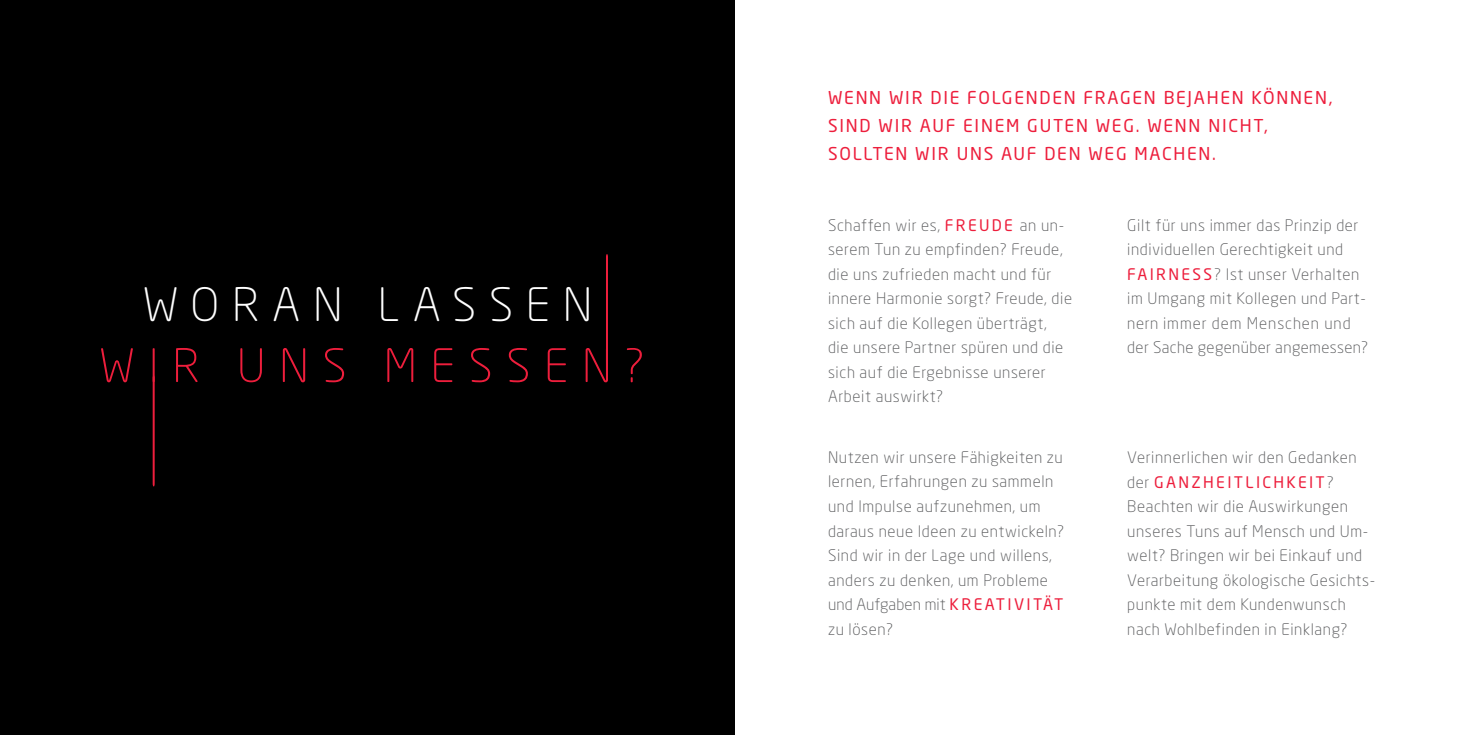
<style>
.page{position:relative;width:1469px;height:735px;background:#fff}
.page>*{position:absolute;margin:0;border:0;box-sizing:border-box;transform-origin:0 0}
.t1{font:300 45.5px "Neo Sans Pro";letter-spacing:.28em;color:#fff}
.t2{font:17.5px/28px "Neo Sans Pro";letter-spacing:.1em;color:#ed1e3c}
.t3{font:300 15.75px/24.5px "Neo Sans Pro";letter-spacing:.04em;color:#57585a}
.s1{font-weight:400;color:#ed1e3c}
</style>
<div class="page">
<div style="left:0;top:0;width:734px;height:734px;background:#000"></div>
<svg style="left:101px;top:254px;width:541px;height:232px"></svg>
<h1 class="t1" style="left:143px;top:277px;width:451px">WORAN LASSEN</h1>
<p class="t2" style="left:828px;top:83px;width:506px">WENN WIR DIE FOLGENDEN FRAGEN BEJAHEN KÖNNEN,<br>SIND WIR AUF EINEM GUTEN WEG. WENN NICHT,<br>SOLLTEN WIR UNS AUF DEN WEG MACHEN.</p>
<p class="t3" style="left:828px;top:212px;width:245px">Schaffen wir es, <span class="s1">FREUDE</span> an un&shy;serem Tun zu empfinden? Freude, die uns zufrieden macht und für innere Harmonie sorgt? Freude, die sich auf die Kollegen überträgt,<br>die unsere Partner spüren und die sich auf die Ergebnisse unserer<br>Arbeit auswirkt?</p>
<p class="t3" style="left:828px;top:444px;width:237px">Nutzen wir unsere Fähigkeiten zu lernen, Erfahrungen zu sammeln und Impulse aufzunehmen, um daraus neue Ideen zu entwickeln?<br>Sind wir in der Lage und willens, anders zu denken, um Probleme und Aufgaben mit <span class="s1">K R E AT I V I TÄT </span>zu lösen?</p>
<p class="t3" style="left:1127px;top:212px;width:242px">Gilt für uns immer das Prinzip der individuellen Gerechtigkeit und<br><span class="s1">FAIRNESS</span> ? Ist unser Verhalten im Umgang mit Kollegen und Part&shy;nern immer dem Menschen und der Sache gegenüber angemessen?</p>
<p class="t3" style="left:1127px;top:444px;width:249px">Verinnerlichen wir den Gedanken der <span class="s1">GANZHEITLICHKEIT</span>?<br>Beachten wir die Auswirkungen unseres Tuns auf Mensch und Um&shy;welt? Bringen wir bei Einkauf und<br>Verarbeitung ökologische Gesichts&shy;punkte mit dem Kundenwunsch nach Wohlbefinden in Einklang?</p>
</div>
